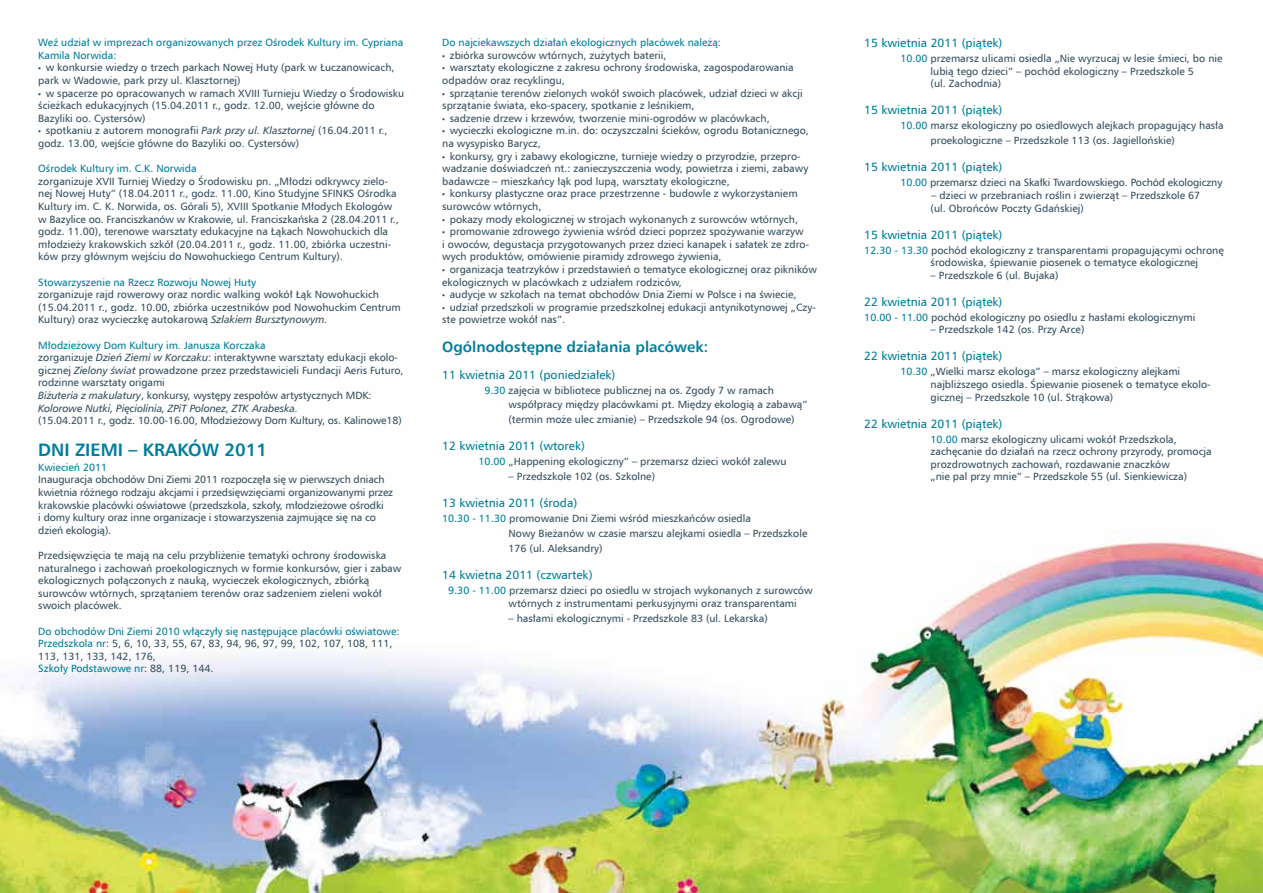
<style>
.page{position:relative;width:1263px;height:893px;background:#fff}
.page>*{position:absolute;margin:0;border:0;box-sizing:border-box;transform-origin:0 0}
.t1{font:700 18px "Humnst 777 EU";color:#007d9a}
.t2{font:700 15px "Humnst 777 EU";color:#007d9a}
.t3{font:12px "Humnst 777 EU";color:#007d9a}
.t4{font:10.5px/12.6px "Humnst 777 EU";color:#344f5f}
.t5{font:10.5px/12.6px "Humnst 777 EU";color:#007d9a}
.s1{font-family:"Myriad Pro"}
.s2{font-style:italic}
.s3{color:#007d9a}
.s4{color:#344f5f}
</style>
<div class="page">
<img style="left:0;top:539px;width:1263px;height:354px">
<p class="t5" style="left:38px;top:36px;width:366px">Weź udział w imprezach organizowanych przez Ośrodek Kultury im. Cypriana<br>Kamila Norwida:</p>
<p class="t4" style="left:38px;top:61px;width:358px"><span class="s1">•</span> w konkursie wiedzy o trzech parkach Nowej Huty (park w Łuczanowicach, park w Wadowie, park przy ul. Klasztornej)</p>
<p class="t4" style="left:38px;top:86px;width:368px"><span class="s1">•</span> w spacerze po opracowanych w ramach XVIII Turnieju Wiedzy o Środowisku ścieżkach edukacyjnych (15.04.2011 r., godz. 12.00, wejście główne do<br>Bazyliki oo. Cystersów)</p>
<p class="t4" style="left:38px;top:124px;width:351px"><span class="s1">•</span> spotkaniu z autorem monografii <span class="s2">Park przy ul. Klasztornej</span> (16.04.2011 r., godz. 13.00, wejście główne do Bazyliki oo. Cystersów)</p>
<p class="t5" style="left:38px;top:162px;width:160px">Ośrodek Kultury im. C.K. Norwida</p>
<p class="t4" style="left:38px;top:175px;width:362px">zorganizuje XVII Turniej Wiedzy o Środowisku pn. „Młodzi odkrywcy zielo&shy;nej Nowej Huty” (18.04.2011 r., godz. 11.00, Kino Studyjne SFINKS Ośrodka Kultury im. C. K. Norwida, os. Górali 5), XVIII Spotkanie Młodych Ekologów w Bazylice oo. Franciszkanów w Krakowie, ul. Franciszkańska 2 (28.04.2011 r., godz. 11.00), terenowe warsztaty edukacyjne na Łąkach Nowohuckich dla młodzieży krakowskich szkół (20.04.2011 r., godz. 11.00, zbiórka uczestni&shy;ków przy głównym wejściu do Nowohuckiego Centrum Kultury).</p>
<p class="t5" style="left:38px;top:275px;width:219px">Stowarzyszenie na Rzecz Rozwoju Nowej Huty</p>
<p class="t4" style="left:38px;top:288px;width:364px">zorganizuje rajd rowerowy oraz nordic walking wokół Łąk Nowohuckich (15.04.2011 r., godz. 10.00, zbiórka uczestników pod Nowohuckim Centrum<br>Kultury) oraz wycieczkę autokarową <span class="s2">Szlakiem Bursztynowym.</span></p>
<p class="t4" style="left:38px;top:338px;width:367px"><span class="s3">Młodzieżowy Dom Kultury im. Janusza Korczaka<br></span>zorganizuje <span class="s2">Dzień Ziemi w Korczaku</span>: interaktywne warsztaty edukacji ekolo&shy;gicznej <span class="s2">Zielony świat</span> prowadzone przez przedstawicieli Fundacji Aeris Futuro, rodzinne warsztaty origami<br><span class="s2">Biżuteria z makulatury</span>, konkursy, występy zespołów artystycznych MDK:<br><span class="s2">Kolorowe Nutki, Pięciolinia, ZPiT Polonez, ZTK Arabeska.</span></p>
<p class="t4" style="left:38px;top:414px;width:365px">(15.04.2011 r., godz. 10.00-16.00, Młodzieżowy Dom Kultury, os. Kalinowe 18)</p>
<h1 class="t1" style="left:38px;top:438px;width:230px">DNI ZIEMI – KRAKÓW 2011</h1>
<p class="t5" style="left:38px;top:461px;width:70px">Kwiecień 2011</p>
<p class="t4" style="left:38px;top:473px;width:356px">Inauguracja obchodów Dni Ziemi 2011 rozpoczęła się w pierwszych dniach kwietnia różnego rodzaju akcjami i przedsięwzięciami organizowanymi przez krakowskie placówki oświatowe (przedszkola, szkoły, młodzieżowe ośrodki<br>i domy kultury oraz inne organizacje i stowarzyszenia zajmujące się na co dzień ekologią).</p>
<p class="t4" style="left:38px;top:549px;width:365px">Przedsięwzięcia te mają na celu przybliżenie tematyki ochrony środowiska naturalnego i zachowań proekologicznych w formie konkursów, gier i zabaw ekologicznych połączonych z nauką, wycieczek ekologicznych, zbiórką surowców wtórnych, sprzątaniem terenów oraz sadzeniem zieleni wokół swoich placówek.</p>
<p class="t5" style="left:38px;top:624px;width:363px">Do obchodów Dni Ziemi 2010 włączyły się następujące placówki oświatowe:<br>Przedszkola nr<span class="s4">: 5, 6, 10, 33, 55, 67, 83, 94, 96, 97, 99, 102, 107, 108, 111, 113, 131, 133, 142, 176,<br></span>Szkoły Podstawowe nr<span class="s4">: 88, 119, 144.</span></p>
<p class="t5" style="left:442px;top:36px;width:280px">Do najciekawszych działań ekologicznych placówek należą:</p>
<p class="t4" style="left:442px;top:49px;width:226px"><span class="s1">•</span> zbiórka surowców wtórnych, zużytych baterii,</p>
<p class="t4" style="left:442px;top:61px;width:353px"><span class="s1">•</span> warsztaty ekologiczne z zakresu ochrony środowiska, zagospodarowania odpadów oraz recyklingu,</p>
<p class="t4" style="left:442px;top:86px;width:362px"><span class="s1">•</span> sprzątanie terenów zielonych wokół swoich placówek, udział dzieci w akcji sprzątanie świata, eko-spacery, spotkanie z leśnikiem,</p>
<p class="t4" style="left:442px;top:112px;width:329px"><span class="s1">•</span> sadzenie drzew i krzewów, tworzenie mini-ogrodów w placówkach,</p>
<p class="t4" style="left:442px;top:124px;width:368px"><span class="s1">•</span> wycieczki ekologiczne m.in. do: oczyszczalni ścieków, ogrodu Botanicznego, na wysypisko Barycz,</p>
<p class="t4" style="left:442px;top:149px;width:368px"><span class="s1">•</span> konkursy, gry i zabawy ekologiczne, turnieje wiedzy o przyrodzie, przepro&shy;wadzanie doświadczeń nt.: zanieczyszczenia wody, powietrza i ziemi, zabawy badawcze – mieszkańcy łąk pod lupą, warsztaty ekologiczne,</p>
<p class="t4" style="left:442px;top:187px;width:357px"><span class="s1">•</span> konkursy plastyczne oraz prace przestrzenne - budowle z wykorzystaniem surowców wtórnych,</p>
<p class="t4" style="left:442px;top:212px;width:357px"><span class="s1">•</span> pokazy mody ekologicznej w strojach wykonanych z surowców wtórnych,</p>
<p class="t4" style="left:442px;top:225px;width:369px"><span class="s1">•</span> promowanie zdrowego żywienia wśród dzieci poprzez spożywanie warzyw<br>i owoców, degustacja przygotowanych przez dzieci kanapek i sałatek ze zdro&shy;wych produktów, omówienie piramidy zdrowego żywienia,</p>
<p class="t4" style="left:442px;top:263px;width:376px"><span class="s1">•</span> organizacja teatrzyków i przedstawień o tematyce ekologicznej oraz pikników ekologicznych w placówkach z udziałem rodziców,</p>
<p class="t4" style="left:442px;top:288px;width:356px"><span class="s1">•</span> audycje w szkołach na temat obchodów Dnia Ziemi w Polsce i na świecie,</p>
<p class="t4" style="left:442px;top:301px;width:375px"><span class="s1">•</span> udział przedszkoli w programie przedszkolnej edukacji antynikotynowej „Czy&shy;ste powietrze wokół nas”.</p>
<h2 class="t2" style="left:442px;top:338px;width:267px">Ogólnodostępne działania placówek:</h2>
<p class="t3" style="left:442px;top:368px;width:175px">11 kwietnia 2011 (poniedziałek)</p>
<p class="t4" style="left:509px;top:384px;width:300px;line-height:13.5px;text-indent:-24px"><span class="s3">9.30</span> zajęcia w bibliotece publicznej na os. Zgody 7 w ramach współpracy między placówkami pt. Między ekologią a zabawą”</p>
<p class="t4" style="left:509px;top:413px;width:287px">(termin może ulec zmianie) – Przedszkole 94 (os. Ogrodowe)</p>
<p class="t3" style="left:442px;top:438px;width:144px">12 kwietnia 2011 (wtorek)</p>
<p class="t4" style="left:478px;top:455px;width:310px"><span class="s3">10.00</span> „Happening ekologiczny” – przemarsz dzieci wokół zalewu</p>
<p class="t4" style="left:509px;top:470px;width:148px">– Przedszkole 102 (os. Szkolne)</p>
<p class="t3" style="left:442px;top:495px;width:136px">13 kwietnia 2011 (środa)</p>
<p class="t4" style="left:509px;top:511px;width:300px;line-height:15px;text-indent:-66px"><span class="s3">10.30 - 11.30</span> promowanie Dni Ziemi wśród mieszkańców osiedla<br>Nowy Bieżanów w czasie marszu alejkami osiedla – Przedszkole<br>176 (ul. Aleksandry)</p>
<p class="t3" style="left:442px;top:567px;width:152px">14 kwietna 2011 (czwartek)</p>
<p class="t4" style="left:509px;top:584px;width:306px;text-indent:-60px"><span class="s3">9.30 - 11.00</span> przemarsz dzieci po osiedlu w strojach wykonanych z surowców wtórnych z instrumentami perkusyjnymi oraz transparentami</p>
<p class="t4" style="left:509px;top:611px;width:261px">– hasłami ekologicznymi - Przedszkole 83 (ul. Lekarska)</p>
<p class="t3" style="left:864px;top:36px;width:140px">15 kwietnia 2011 (piątek)</p>
<p class="t4" style="left:931px;top:52px;width:293px;text-indent:-30px"><span class="s3">10.00</span> przemarsz ulicami osiedla „Nie wyrzucaj w lesie śmieci, bo nie lubią tego dzieci” – pochód ekologiczny – Przedszkole 5<br>(ul. Zachodnia)</p>
<p class="t3" style="left:864px;top:103px;width:140px">15 kwietnia 2011 (piątek)</p>
<p class="t4" style="left:931px;top:118px;width:295px;line-height:15px;text-indent:-30px"><span class="s3">10.00</span> marsz ekologiczny po osiedlowych alejkach propagujący hasła proekologiczne – Przedszkole 113 (os. Jagiellońskie)</p>
<p class="t3" style="left:864px;top:160px;width:140px">15 kwietnia 2011 (piątek)</p>
<p class="t4" style="left:900px;top:176px;width:323px"><span class="s3">10.00</span> przemarsz dzieci na Skałki Twardowskiego. Pochód ekologiczny</p>
<p class="t4" style="left:931px;top:189px;width:271px">– dzieci w przebraniach roślin i zwierząt – Przedszkole 67 (ul. Obrońców Poczty Gdańskiej)</p>
<p class="t3" style="left:864px;top:227px;width:140px">15 kwietnia 2011 (piątek)</p>
<p class="t4" style="left:931px;top:243px;width:295px;text-indent:-66px"><span class="s3">12.30 - 13.30</span> pochód ekologiczny z transparentami propagującymi ochronę środowiska, śpiewanie piosenek o tematyce ekologicznej</p>
<p class="t4" style="left:931px;top:269px;width:129px">– Przedszkole 6 (ul. Bujaka)</p>
<p class="t3" style="left:864px;top:294px;width:140px">22 kwietnia 2011 (piątek)</p>
<p class="t4" style="left:864px;top:311px;width:333px"><span class="s3">10.00 - 11.00</span> pochód ekologiczny po osiedlu z hasłami ekologicznymi</p>
<p class="t4" style="left:931px;top:323px;width:155px">– Przedszkole 142 (os. Przy Arce)</p>
<p class="t3" style="left:864px;top:349px;width:140px">22 kwietnia 2011 (piątek)</p>
<p class="t4" style="left:931px;top:365px;width:282px;text-indent:-30px"><span class="s3">10.30</span> „Wielki marsz ekologa” – marsz ekologiczny alejkami najbliższego osiedla. Śpiewanie piosenek o tematyce ekolo&shy;gicznej – Przedszkole 10 (ul. Strąkowa)</p>
<p class="t3" style="left:864px;top:416px;width:140px">22 kwietnia 2011 (piątek)</p>
<p class="t4" style="left:931px;top:432px;width:283px"><span class="s3">10.00</span> marsz ekologiczny ulicami wokół Przedszkola, zachęcanie do działań na rzecz ochrony przyrody, promocja prozdrowotnych zachowań, rozdawanie znaczków<br>„nie pal przy mnie” – Przedszkole 55 (ul. Sienkiewicza)</p>
</div>
